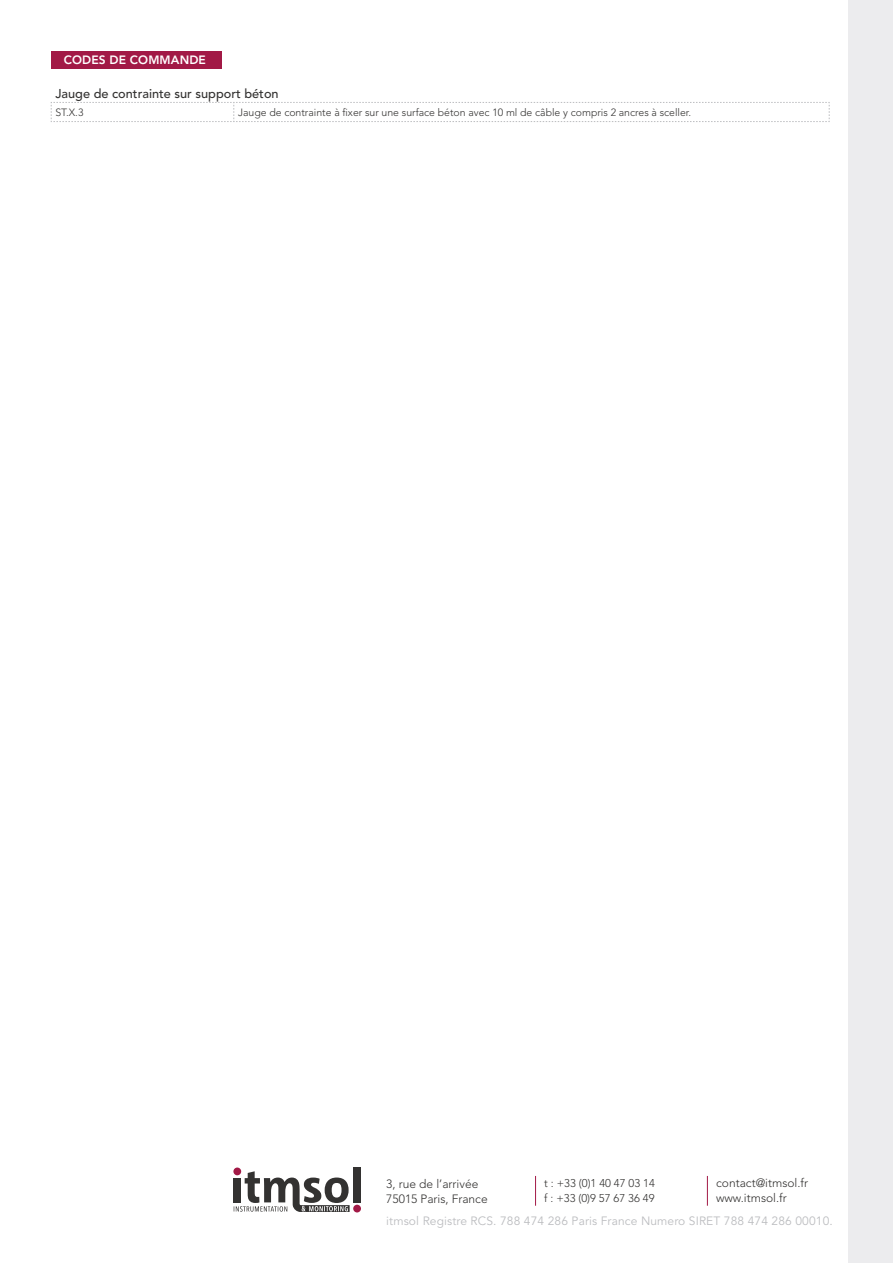
<style>
.page{position:relative;width:893px;height:1263px;background:#fff}
.page>*{position:absolute;margin:0;border:0;box-sizing:border-box;transform-origin:0 0}
.Tableau_-_Titre_gris{font:500 12.75px "Avenir LT Std";color:#333231}
.Siret{font:12px "Avenir LT Std";letter-spacing:.01em;color:#bcbdc0}
.Coordonnées_-_7_5pt{font:300 12px "Avenir LT Std";color:#333231}
.Sous-titre{font:800 12px "Avenir LT Std";letter-spacing:.01em;color:#fff}
.Coordonnées_-_7_5pt-2{font:300 11.25px "Avenir LT Std";color:#333231}
.Tableau_-_7pt{font:300 10.5px "Avenir LT Std";color:#333231}
</style>
<div class="page">
<hr style="left:535px;top:1176px;width:1px;height:30px;background:#a21946">
<hr style="left:707px;top:1176px;width:1px;height:30px;background:#a21946">
<div style="left:353px;top:1167px;width:8px;height:35px;background:#333231"></div>
<svg style="left:234px;top:1171px;width:116px;height:41px"></svg>
<div style="left:233px;top:1167px;width:8px;height:8px;background:#a21946;border-radius:50%"></div>
<div style="left:353px;top:1205px;width:8px;height:7px;background:#a21946;border-radius:50%"></div>
<div style="left:848px;top:0;width:45px;height:1263px;background:#ececee"></div>
<svg style="left:51px;top:102px;width:779px;height:20px"></svg>
<div style="left:51px;top:51px;width:170px;height:17px;background:#a21946"></div>
<p class="Sous-titre" style="left:64px;top:53px;width:144px">CODES DE COMMANDE</p>
<p class="Tableau_-_Titre_gris" style="left:55px;top:86px;width:225px">Jauge de contrainte sur support béton</p>
<p class="Tableau_-_7pt" style="left:55px;top:106px;width:30px">ST.X.3</p>
<p class="Tableau_-_7pt" style="left:238px;top:106px;width:455px">Jauge de contrainte à fixer sur une surface béton avec 10 ml de câble y compris 2 ancres à sceller.</p>
<p class="Coordonnées_-_7_5pt" style="left:716px;top:1176px;width:94px">contact@itmsol.fr</p>
<p class="Coordonnées_-_7_5pt" style="left:716px;top:1191px;width:72px">www.itmsol.fr</p>
<p class="Coordonnées_-_7_5pt-2" style="left:544px;top:1176px;width:112px">t : +33 (0)1 40 47 03 14</p>
<p class="Coordonnées_-_7_5pt-2" style="left:544px;top:1191px;width:112px">f : +33 (0)9 57 67 36 49</p>
<p class="Coordonnées_-_7_5pt" style="left:386px;top:1177px;width:94px">3, rue de l’arrivée</p>
<p class="Coordonnées_-_7_5pt" style="left:386px;top:1192px;width:103px">75015 Paris, France</p>
<p class="Siret" style="left:386px;top:1214px;width:448px">itmsol Registre RCS. 788 474 286 Paris France Numero SIRET 788 474 286 00010.</p>
</div>
